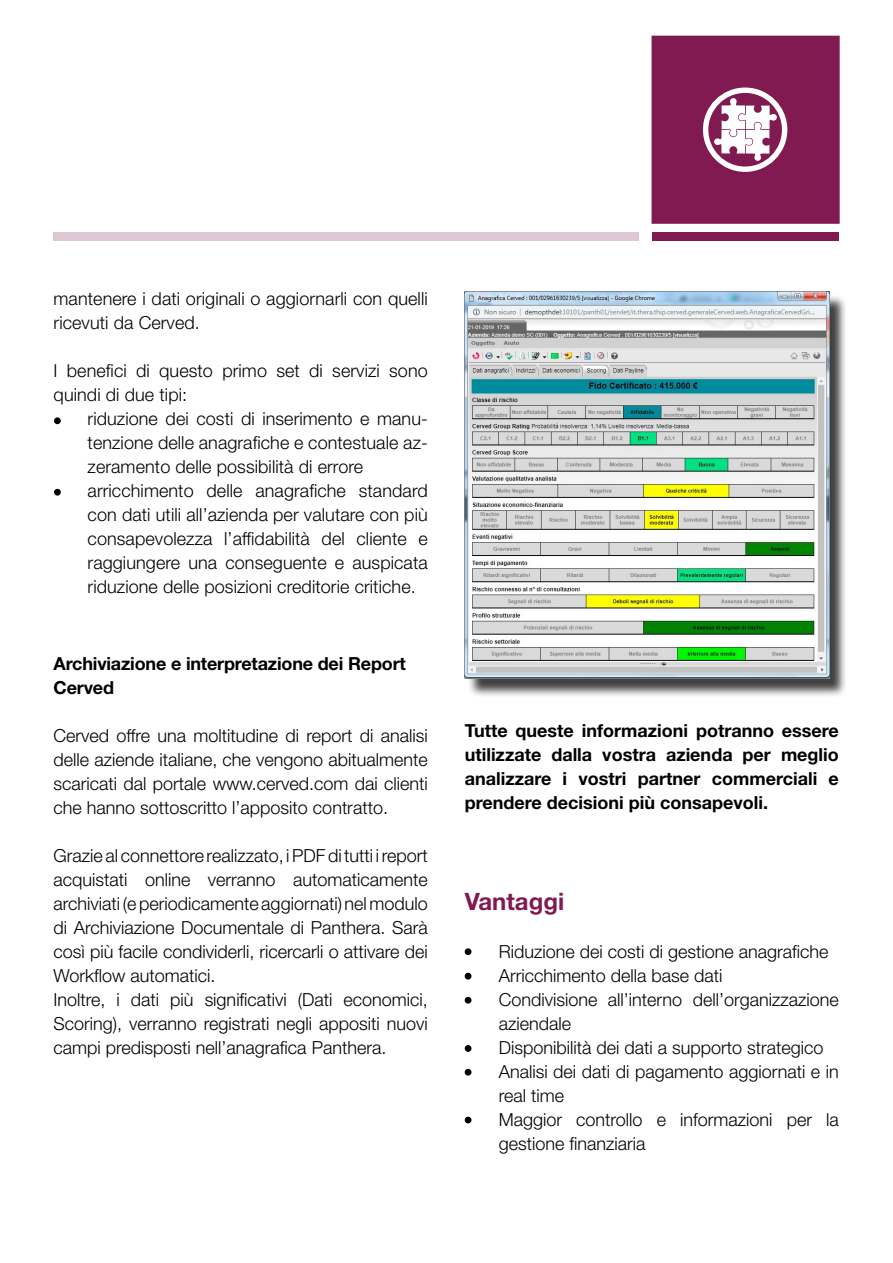
<style>
.page{position:relative;width:893px;height:1263px;background:#fff}
.page>*{position:absolute;margin:0;border:0;box-sizing:border-box;transform-origin:0 0}
.t1{font:700 24px "Helvetica Neue LT Std";color:#801a50}
.t2{font:300 18px/24px "Helvetica Neue LT Std";color:#000}
.t3{font:300 18px/24px "Helvetica Neue LT Std";color:#010202}
.t4{font:700 18px/24px "Helvetica Neue LT Std";letter-spacing:-.01em;color:#000}
</style>
<div class="page">
<div style="left:54px;top:232px;width:585px;height:8px;background:#dfc6d3"></div>
<div style="left:652px;top:232px;width:186px;height:8px;background:#801a50"></div>
<div style="left:467px;top:294px;width:381px;height:404px;background:#000;opacity:.75"></div>
<img style="left:465px;top:292px;width:364px;height:387px">
<div style="left:54px;top:417px;width:7px;height:7px;background:#000;border-radius:50%"></div>
<div style="left:54px;top:489px;width:7px;height:7px;background:#000;border-radius:50%"></div>
<div style="left:465px;top:948px;width:6px;height:7px;background:#000;border-radius:50%"></div>
<svg style="left:465px;top:973px;width:6px;height:6px"></svg>
<div style="left:465px;top:1045px;width:6px;height:7px;background:#000;border-radius:50%"></div>
<svg style="left:465px;top:1069px;width:6px;height:6px"></svg>
<svg style="left:465px;top:1117px;width:6px;height:6px"></svg>
<div style="left:465px;top:997px;width:6px;height:7px;background:#000;border-radius:50%"></div>
<div style="left:652px;top:36px;width:188px;height:188px;background:#801a50;border:2px solid #801a50"></div>
<div style="left:703px;top:88px;width:84px;height:84px;border:5px solid #fff;border-radius:50%"></div>
<svg style="left:714px;top:98px;width:63px;height:63px"></svg>
<p class="t2" style="left:54px;top:287px;width:376px">mantenere i dati originali o aggiornarli con quelli ricevuti da Cerved.</p>
<p class="t2" style="left:54px;top:359px;width:376px">I benefici di questo primo set di servizi sono quindi di due tipi:</p>
<p class="t2" style="left:88px;top:407px;width:342px">riduzione dei costi di inserimento e manu&shy;tenzione delle anagrafiche e contestuale az&shy;zeramento delle possibilità di errore arricchimento delle anagrafiche standard con dati utili all’azienda per valutare con più consapevolezza l’affidabilità del cliente e raggiungere una conseguente e auspicata riduzione delle posizioni creditorie critiche.</p>
<p class="t4" style="left:54px;top:651px;width:354px">Archiviazione e interpretazione dei Report<br>Cerved</p>
<p class="t2" style="left:54px;top:723px;width:376px;text-align:justify">Cerved offre una moltitudine di report di analisi delle aziende italiane, che vengono abitualmente scaricati dal portale www.cerved.com dai clienti che hanno sottoscritto l’apposito contratto.</p>
<p class="t2" style="left:54px;top:843px;width:376px">Grazie al connettore realizzato, i PDF di tutti i report acquistati online verranno automaticamente archiviati (e periodicamente aggiornati) nel modulo di Archiviazione Documentale di Panthera. Sarà così più facile condividerli, ricercarli o attivare dei Workflow automatici.<br>Inoltre, i dati più significativi (Dati economici, Scoring), verranno registrati negli appositi nuovi campi predisposti nell’anagrafica Panthera.</p>
<p class="t4" style="left:465px;top:718px;width:376px;text-align:justify">Tutte queste informazioni potranno essere utilizzate dalla vostra azienda per meglio analizzare i vostri partner commerciali e prendere decisioni più consapevoli.</p>
<h1 class="t1" style="left:465px;top:886px;width:101px">Vantaggi</h1>
<p class="t3" style="left:499px;top:939px;width:342px">Riduzione dei costi di gestione anagrafiche Arricchimento della base dati<br>Condivisione all’interno dell’organizzazione aziendale<br>Disponibilità dei dati a supporto strategico Analisi dei dati di pagamento aggiornati e in real time<br>Maggior controllo e informazioni per la gestione finanziaria</p>
</div>
